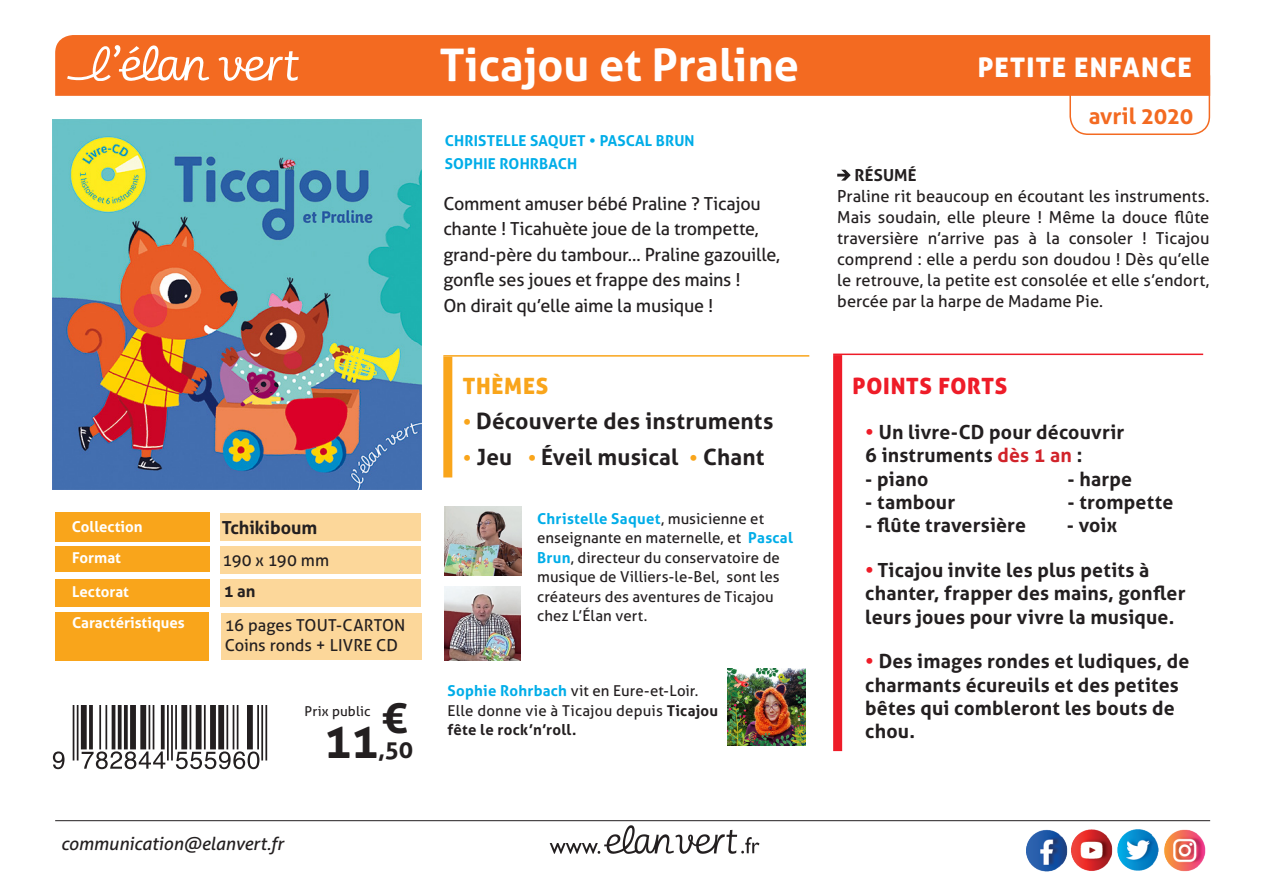
<style>
.page{position:relative;width:1263px;height:893px;background:#fff}
.page>*{position:absolute;margin:0;border:0;box-sizing:border-box;transform-origin:0 0}
.t1{font:700 45px "Aller";color:#fff}
.arguments{font:700 42px "Aller";color:#231f20}
.t2{font:27px "Aller Display";letter-spacing:.04em;color:#fff}
.arguments-2{font:700 24px "Aller";color:#231f20}
.textes{font:700 22.5px "Aller";letter-spacing:.01em;color:#231f20}
.textes-2{font:22.5px "Aller Display";letter-spacing:.035em;color:#ee1c28}
.t3{font:700 22.5px "Aller";letter-spacing:-.015em;color:#f36a21}
.textes-3{font:22.5px "Aller Display";letter-spacing:.04em;color:#f9a51b}
.textes-4{font:700 19.5px/23.4px "Aller";letter-spacing:.01em;color:#231f20}
.textes-5{font:18px/25.5px "Aller";letter-spacing:-.015em;color:#231f20}
.textes-6{font:italic 18px "Aller";letter-spacing:-.005em;color:#231f20}
.arguments-3{font:700 18px "Aller";color:#231f20}
.textes-7{font:16.5px/21px "Aller";color:#231f20;text-align:justify}
.arguments-4{font:16.5px "Aller";color:#231f20}
.arguments-5{font:700 16.5px "Aller";letter-spacing:.01em;color:#231f20}
.textes-8{font:15px/19.5px "Aller";letter-spacing:.005em;color:#231f20}
.t4{font:700 15px "Aller";letter-spacing:.01em;color:#00ade8}
.t5{font:700 15px "Aller";color:#fff}
.arguments-6{font:13.5px "Aller";letter-spacing:.01em;color:#231f20}
.s1{font-size:47.85px}
.s2{font-size:19.5px;color:#f9a51b}
.s3{font-weight:700;color:#00ade8}
.s4{font-weight:700}
.s5{color:#ee1c28}
.s6{color:#d1232a}
</style>
<div class="page">
<div style="left:1069px;top:58px;width:141px;height:77px;border:2px solid #f36a21;border-radius:18px"></div>
<div style="left:55px;top:35px;width:1155px;height:61px;background:#f36a21"></div>
<img style="left:114px;top:45px;width:38px;height:33px">
<svg style="left:837px;top:170px;width:14px;height:11px"></svg>
<hr style="left:443px;top:355px;width:366px;height:2px;background:#f9a51b">
<div style="left:443px;top:357px;width:9px;height:120px;background:#f9a51b"></div>
<div style="left:833px;top:355px;width:9px;height:396px;background:#ee1c28"></div>
<hr style="left:833px;top:354px;width:370px;height:1px;background:#ee1c28">
<img style="left:549px;top:825px;width:211px;height:28px">
<hr style="left:55px;top:820px;width:1155px;height:1px;background:#231f20">
<div style="left:220px;top:513px;width:200px;height:28px;background:#fcd79a"></div>
<div style="left:220px;top:546px;width:200px;height:28px;background:#fcd79a"></div>
<div style="left:220px;top:579px;width:200px;height:28px;background:#fcd79a"></div>
<div style="left:221px;top:613px;width:200px;height:46px;background:#fcd79a"></div>
<div style="left:55px;top:513px;width:155px;height:29px;background:#f9a51b"></div>
<div style="left:55px;top:546px;width:154px;height:26px;background:#f9a51b"></div>
<div style="left:55px;top:579px;width:154px;height:28px;background:#f9a51b"></div>
<div style="left:55px;top:612px;width:154px;height:48px;background:#f9a51b"></div>
<hr style="left:77px;top:706px;width:2px;height:54px;background:#231f20">
<hr style="left:73px;top:706px;width:1px;height:54px;background:#231f20">
<div style="left:81px;top:706px;width:6px;height:43px;background:#231f20"></div>
<svg style="left:89px;top:706px;width:4px;height:43px"></svg>
<hr style="left:105px;top:706px;width:2px;height:43px;background:#231f20">
<hr style="left:99px;top:706px;width:2px;height:43px;background:#231f20">
<svg style="left:124px;top:706px;width:4px;height:43px"></svg>
<svg style="left:118px;top:706px;width:4px;height:43px"></svg>
<hr style="left:112px;top:706px;width:3px;height:43px;background:#231f20">
<div style="left:140px;top:706px;width:6px;height:43px;background:#231f20"></div>
<div style="left:130px;top:706px;width:6px;height:43px;background:#231f20"></div>
<hr style="left:153px;top:706px;width:1px;height:43px;background:#231f20">
<hr style="left:149px;top:706px;width:1px;height:43px;background:#231f20">
<svg style="left:161px;top:706px;width:4px;height:43px"></svg>
<hr style="left:175px;top:706px;width:2px;height:43px;background:#231f20">
<hr style="left:171px;top:706px;width:2px;height:54px;background:#231f20">
<hr style="left:167px;top:706px;width:2px;height:54px;background:#231f20">
<div style="left:181px;top:706px;width:6px;height:43px;background:#231f20"></div>
<hr style="left:190px;top:706px;width:1px;height:43px;background:#231f20">
<div style="left:196px;top:706px;width:6px;height:43px;background:#231f20"></div>
<hr style="left:204px;top:706px;width:2px;height:43px;background:#231f20">
<div style="left:218px;top:706px;width:6px;height:43px;background:#231f20"></div>
<div style="left:210px;top:706px;width:6px;height:43px;background:#231f20"></div>
<hr style="left:237px;top:706px;width:1px;height:43px;background:#231f20">
<hr style="left:233px;top:706px;width:1px;height:43px;background:#231f20">
<hr style="left:226px;top:706px;width:2px;height:43px;background:#231f20">
<div style="left:247px;top:706px;width:6px;height:43px;background:#231f20"></div>
<hr style="left:265px;top:706px;width:2px;height:54px;background:#231f20">
<hr style="left:261px;top:706px;width:2px;height:54px;background:#231f20">
<hr style="left:257px;top:706px;width:2px;height:43px;background:#231f20">
<svg style="left:53px;top:751px;width:12px;height:18px"></svg>
<svg style="left:82px;top:751px;width:83px;height:18px"></svg>
<svg style="left:176px;top:751px;width:83px;height:18px"></svg>
<img style="left:53px;top:120px;width:368px;height:370px">
<img style="left:445px;top:587px;width:76px;height:73px">
<img style="left:445px;top:506px;width:76px;height:69px">
<img style="left:1026px;top:821px;width:184px;height:51px">
<img style="left:728px;top:668px;width:77px;height:77px">
<p class="t5" style="left:72px;top:518px;width:72px">Collection</p>
<p class="t5" style="left:72px;top:548px;width:50px">Format</p>
<p class="t5" style="left:72px;top:582px;width:58px">Lectorat</p>
<p class="t5" style="left:72px;top:614px;width:114px">Caractéristiques</p>
<p class="arguments-3" style="left:222px;top:516px;width:97px">Tchikiboum</p>
<p class="arguments-4" style="left:223px;top:550px;width:108px">190 x 190 mm</p>
<p class="arguments-5" style="left:224px;top:581px;width:33px">1 an</p>
<p class="arguments-4" style="left:225px;top:615px;width:182px">16 pages TOUT-CARTON</p>
<p class="arguments-4" style="left:225px;top:635px;width:175px">Coins ronds + LIVRE CD</p>
<p class="arguments" style="left:382px;top:692px;width:27px">€</p>
<p class="arguments-6" style="left:305px;top:703px;width:67px">Prix public</p>
<p class="arguments-2" style="left:323px;top:734px;width:91px"><span class="s1">11</span>,50</p>
<p class="t1" style="left:439px;top:37px;width:361px">Ticajou et Praline</p>
<p class="t4" style="left:445px;top:132px;width:251px">CHRISTELLE SAQUET • PASCAL BRUN</p>
<p class="t4" style="left:445px;top:154px;width:134px">SOPHIE ROHRBACH</p>
<p class="textes-5" style="left:443px;top:191px;width:338px">Comment amuser bébé Praline ? Ticajou chante ! Ticahuète joue de la trompette, grand-père du tambour... Praline gazouille, gonfle ses joues et frappe des mains !<br>On dirait qu’elle aime la musique !</p>
<p class="textes-3" style="left:463px;top:371px;width:87px">THÈMES</p>
<p class="textes" style="left:463px;top:407px;width:312px"><span class="s2">•</span> Découverte des instruments</p>
<p class="textes" style="left:463px;top:443px;width:303px"><span class="s2">•</span> Jeu <span class="s2">•</span> Éveil musical <span class="s2">•</span> Chant</p>
<p class="textes-8" style="left:537px;top:509px;width:257px"><span class="s3">Christelle Saquet</span>, musicienne et enseignante en maternelle, et <span class="s3">Pascal Brun</span>, directeur du conservatoire de musique de Villiers-le-Bel, sont les créateurs des aventures de Ticajou chez L’Élan vert.</p>
<p class="textes-8" style="left:447px;top:681px;width:272px"><span class="s3">Sophie Rohrbach</span> vit en Eure-et-Loir.<br>Elle donne vie à Ticajou depuis <span class="s4">Ticajou fête le rock’n’roll.</span></p>
<p class="textes-6" style="left:61px;top:833px;width:224px">communication@elanvert.fr</p>
<p class="t2" style="left:978px;top:50px;width:215px">PETITE ENFANCE</p>
<p class="t3" style="left:1089px;top:102px;width:106px">avril 2020</p>
<p class="arguments-5" style="left:855px;top:165px;width:64px">RÉSUMÉ</p>
<p class="textes-7" style="left:837px;top:185px;width:374px">Praline rit beaucoup en écoutant les instruments.<br>Mais soudain, elle pleure ! Même la douce flûte traversière n’arrive pas à la consoler ! Ticajou comprend : elle a perdu son doudou ! Dès qu’elle le retrouve, la petite est consolée et elle s’endort, bercée par la harpe de Madame Pie.</p>
<p class="textes-2" style="left:852px;top:372px;width:157px">POINTS FORTS</p>
<p class="textes-4" style="left:865px;top:420px;width:261px"><span class="s5">•</span> Un livre-CD pour découvrir<br>6 instruments <span class="s6">dès 1 an</span> :</p>
<p class="textes-4" style="left:865px;top:467px;width:65px">- piano</p>
<p class="textes-4" style="left:1068px;top:467px;width:66px">- harpe</p>
<p class="textes-4" style="left:865px;top:490px;width:91px">- tambour</p>
<p class="textes-4" style="left:1067px;top:490px;width:107px">- trompette</p>
<p class="textes-4" style="left:865px;top:514px;width:162px">- flûte traversière</p>
<p class="textes-4" style="left:1067px;top:514px;width:52px">- voix</p>
<p class="textes-4" style="left:865px;top:558px;width:322px"><span class="s5">•</span> Ticajou invite les plus petits à chanter, frapper des mains, gonfler leurs joues pour vivre la musique.</p>
<p class="textes-4" style="left:865px;top:649px;width:326px"><span class="s5">•</span> Des images rondes et ludiques, de charmants écureuils et des petites bêtes qui combleront les bouts de chou.</p>
</div>
